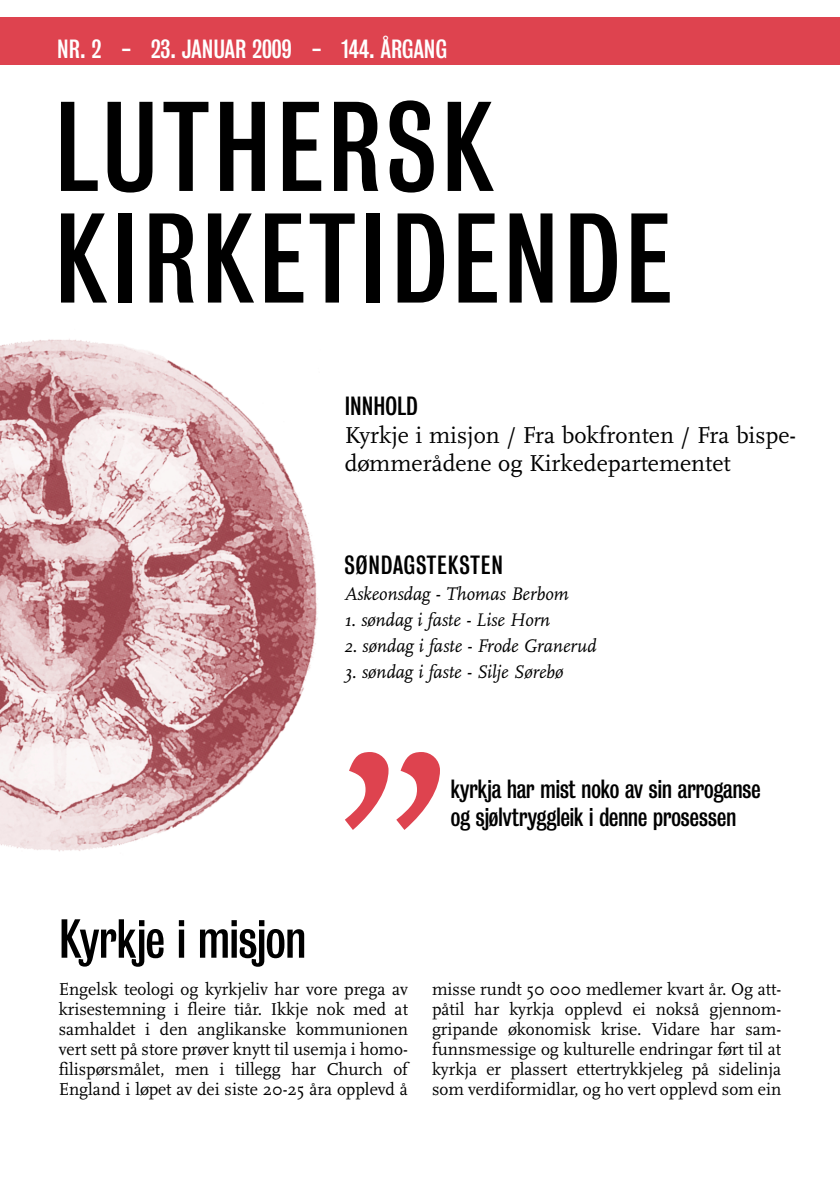
<style>
.page{position:relative;width:840px;height:1191px;background:#fff}
.page>*{position:absolute;margin:0;border:0;box-sizing:border-box;transform-origin:0 0}
.t1{font:330px "Scala";color:#de434f}
.t2{font:116px/111.6px "Bureau Grotesque Three Three";letter-spacing:.04em;color:#000}
.t3{font:50px "Bureau Grotesque Three Three";color:#000}
.t4{font:24px/28px "Bureau Grotesque Three Three";color:#000}
.t5{font:24px/28px "Scala";color:#000}
.t6{font:24px "Bureau Grotesque Three Three";letter-spacing:.005em;color:#fff}
.t7{font:24px "Bureau Grotesque Three Three";letter-spacing:.04em;color:#000}
.t8{font:italic 19px "Scala";letter-spacing:-.005em;color:#000}
.t9{font:18px/20px "Scala";color:#000;text-align:justify}
</style>
<div class="page">
<img style="left:0;top:339px;width:318px;height:513px">
<div style="left:0;top:17px;width:839px;height:47px;background:#de434f"></div>
<h3 class="t6" style="left:57px;top:35px;width:391px">NR. 2 - 23. JANUAR 2009 - 144. ÅRGANG</h3>
<h2 class="t2" style="left:54px;top:95px;width:618px">LUTHERSK<br>KIRKETIDENDE</h2>
<h3 class="t4" style="left:344px;top:393px;width:74px">INNHOLD</h3>
<h3 class="t5" style="left:344px;top:421px;width:452px">Kyrkje i misjon / Fra bokfronten / Fra bispe&shy;dømmerådene og Kirkedepartementet</h3>
<h3 class="t7" style="left:344px;top:552px;width:160px">SØNDAGSTEKSTEN</h3>
<p class="t8" style="left:344px;top:582px;width:226px">Askeonsdag - Thomas Berbom</p>
<p class="t8" style="left:344px;top:608px;width:207px">1. søndag i faste - Lise Horn</p>
<p class="t8" style="left:344px;top:634px;width:253px">2. søndag i faste - Frode Granerud</p>
<p class="t8" style="left:344px;top:660px;width:220px">3. søndag i faste - Silje Sørebø</p>
<h3 class="t3" style="left:59px;top:911px;width:249px">Kyrkje i misjon</h3>
<h1 class="t1" style="left:327px;top:479px;width:134px">„</h1>
<h3 class="t4" style="left:450px;top:775px;width:311px">kyrkja har mist noko av sin arroganse og sjølvtryggleik i denne prosessen</h3>
<p class="t9" style="left:59px;top:979px;width:350px">Engelsk teologi og kyrkjeliv har vore prega av krisestemning i fleire tiår. Ikkje nok med at samhaldet i den anglikanske kommunionen vert sett på store prøver knytt til usemja i homo&shy;filispørsmålet, men i tillegg har Church of England i løpet av dei siste 20-25 åra opplevd å</p>
<p class="t9" style="left:432px;top:979px;width:350px">misse rundt 50 000 medlemer kvart år. Og att&shy;påtil har kyrkja opplevd ei nokså gjennom&shy;gripande økonomisk krise. Vidare har sam&shy;funnsmessige og kulturelle endringar ført til at kyrkja er plassert ettertrykkjeleg på sidelinja som verdiformidlar, og ho vert opplevd som ein</p>
</div>
